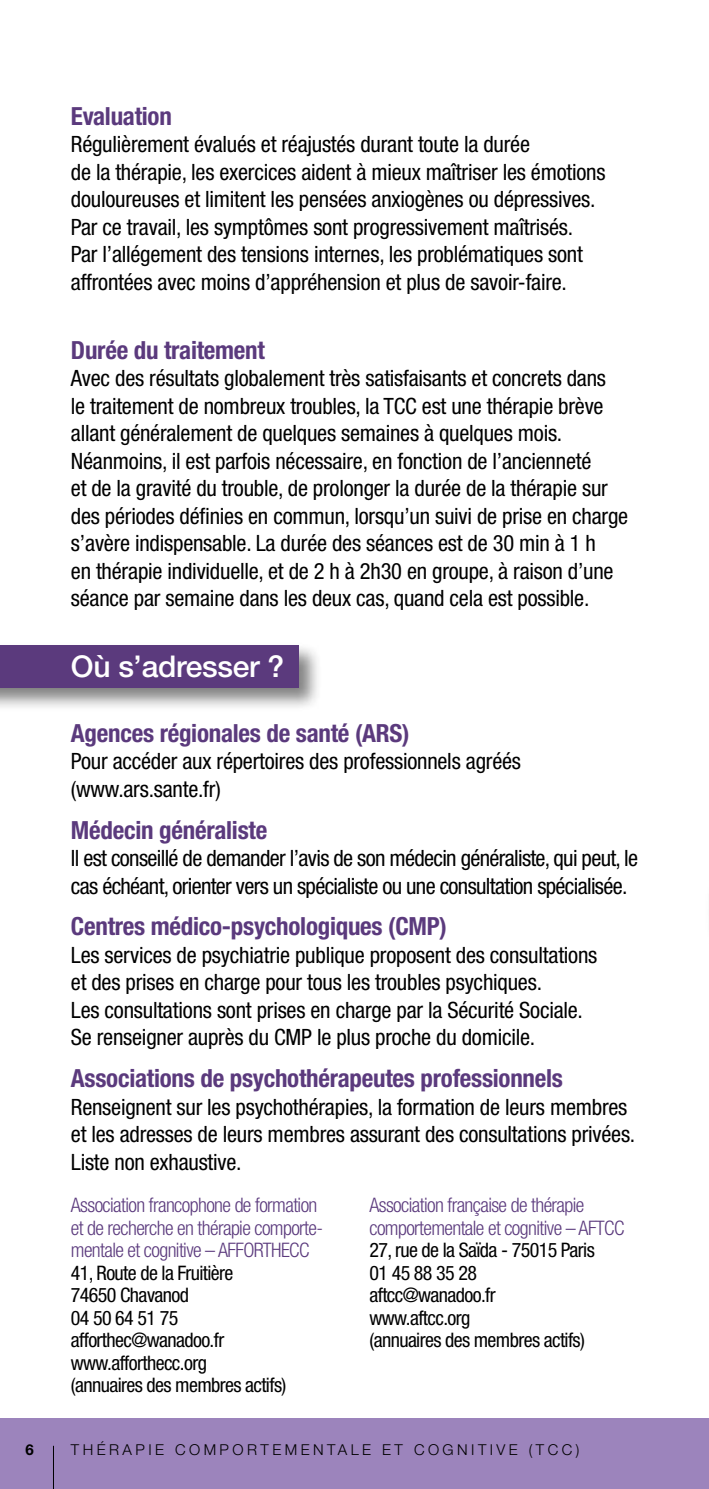
<style>
.page{position:relative;width:709px;height:1489px;background:#fff}
.page>*{position:absolute;margin:0;border:0;box-sizing:border-box;transform-origin:0 0}
.t1{font:500 30px "Helvetica Neue LT Pro";letter-spacing:-.01em;color:#fff}
.t2{font:700 condensed 25px "Helvetica Neue LT Pro";letter-spacing:-.01em;color:#5b3a7d}
.t3{font:condensed 22.5px/27.5px "Helvetica Neue LT Pro";letter-spacing:-.01em;color:#000}
.t4{font:condensed 22.5px/27.5px "Helvetica Neue LT Pro";letter-spacing:-.03em;color:#000}
.t5{font:condensed 20px/22.5px "Helvetica Neue LT Pro";letter-spacing:-.03em;color:#000}
.t6{font:300 condensed 20px/22.5px "Helvetica Neue LT Pro";letter-spacing:-.03em;color:#5b3a7d}
.t7{font:300 15px "Helvetica Neue LT Pro";letter-spacing:.23em;color:#000}
.t8{font:700 15px "Helvetica Neue LT Pro";color:#000}
</style>
<div class="page">
<div style="left:0;top:1417px;width:709px;height:71px;background:#9c84bc"></div>
<div style="left:0;top:641px;width:323px;height:70px;background:#000;opacity:.5"></div>
<div style="left:0;top:645px;width:298px;height:42px;background:#5b3a7d"></div>
<hr style="left:708px;top:880px;width:1px;height:43px;background:#5b3a7d">
<hr style="left:53px;top:1445px;width:1px;height:43px;background:#000">
<p class="t2" style="left:71px;top:101px;width:102px">Evaluation</p>
<p class="t3" style="left:71px;top:130px;width:536px">Régulièrement évalués et réajustés durant toute la durée<br>de la thérapie, les exercices aident à mieux maîtriser les émotions douloureuses et limitent les pensées anxiogènes ou dépressives.<br>Par ce travail, les symptômes sont progressivement maîtrisés.<br>Par l’allégement des tensions internes, les problématiques sont affrontées avec moins d’appréhension et plus de savoir-faire.</p>
<p class="t2" style="left:71px;top:335px;width:195px">Durée du traitement</p>
<p class="t3" style="left:71px;top:364px;width:559px">Avec des résultats globalement très satisfaisants et concrets dans<br>le traitement de nombreux troubles, la TCC est une thérapie brève allant généralement de quelques semaines à quelques mois.<br>Néanmoins, il est parfois nécessaire, en fonction de l’ancienneté<br>et de la gravité du trouble, de prolonger la durée de la thérapie sur des périodes définies en commun, lorsqu’un suivi de prise en charge s’avère indispensable. La durée des séances est de 30 min à 1 h<br>en thérapie individuelle, et de 2 h à 2h30 en groupe, à raison d’une séance par semaine dans les deux cas, quand cela est possible.</p>
<h1 class="t1" style="left:71px;top:648px;width:215px">Où s’adresser ?</h1>
<p class="t2" style="left:71px;top:718px;width:340px">Agences régionales de santé (ARS)</p>
<p class="t3" style="left:71px;top:747px;width:451px">Pour accéder aux répertoires des professionnels agréés (www.ars.sante.fr)</p>
<p class="t2" style="left:71px;top:814px;width:198px">Médecin généraliste</p>
<p class="t4" style="left:71px;top:844px;width:568px">Il est conseillé de demander l’avis de son médecin généraliste, qui peut, le cas échéant, orienter vers un spécialiste ou une consultation spécialisée.</p>
<p class="t2" style="left:71px;top:911px;width:377px">Centres médico-psychologiques (CMP)</p>
<p class="t3" style="left:71px;top:940px;width:528px">Les services de psychiatrie publique proposent des consultations et des prises en charge pour tous les troubles psychiques.<br>Les consultations sont prises en charge par la Sécurité Sociale.<br>Se renseigner auprès du CMP le plus proche du domicile.</p>
<p class="t2" style="left:71px;top:1063px;width:493px">Associations de psychothérapeutes professionnels</p>
<p class="t3" style="left:71px;top:1092px;width:566px">Renseignent sur les psychothérapies, la formation de leurs membres et les adresses de leurs membres assurant des consultations privées.<br>Liste non exhaustive.</p>
<p class="t6" style="left:71px;top:1193px;width:254px">Association francophone de formation et de recherche en thérapie comporte&shy;mentale et cognitive – AFFORTHECC</p>
<p class="t5" style="left:71px;top:1261px;width:217px">41, Route de la Fruitière<br>74650 Chavanod<br>04 50 64 51 75 afforthec@wanadoo.fr www.afforthecc.org<br>(annuaires des membres actifs)</p>
<p class="t6" style="left:369px;top:1193px;width:256px">Association française de thérapie comportementale et cognitive – AFTCC</p>
<p class="t5" style="left:369px;top:1238px;width:227px">27, rue de la Saïda - 75015 Paris<br>01 45 88 35 28 aftcc@wanadoo.fr www.aftcc.org<br>(annuaires des membres actifs)</p>
<p class="t8" style="left:26px;top:1440px;width:10px">6</p>
<p class="t7" style="left:71px;top:1439px;width:510px">THÉRAPIE COMPORTEMENTALE ET COGNITIVE (TCC)</p>
</div>
